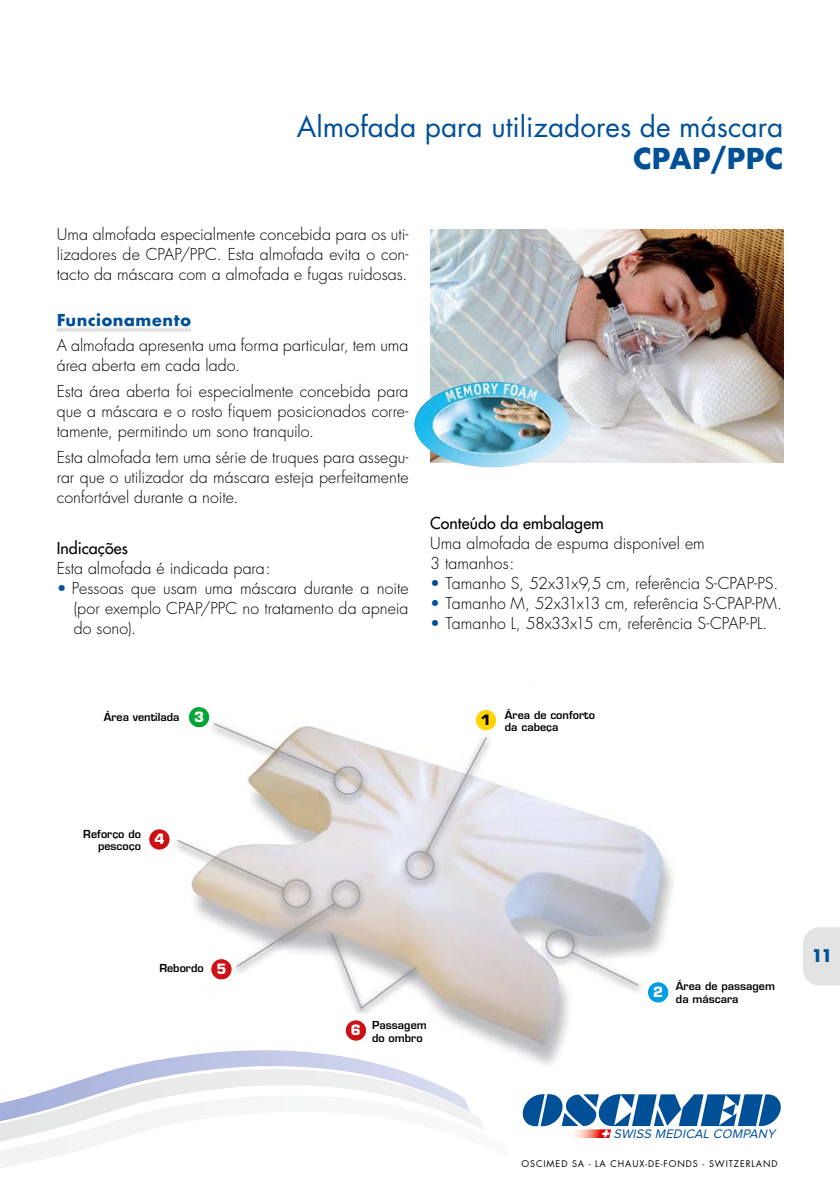
<style>
.page{position:relative;width:840px;height:1191px;background:#fff}
.page>*{position:absolute;margin:0;border:0;box-sizing:border-box;transform-origin:0 0}
.t1{font:28px "Futura LT";color:#005097}
.t2{font:700 28px "Futura";color:#005097}
.t3{font:700 17px "Futura";color:#005097}
.t4{font:300 16px/20px "Futura LT";color:#000;text-align:justify}
.t5{font:16px "Futura LT";letter-spacing:.005em;color:#000}
.t6{font:700 16px "Futura";letter-spacing:.025em;color:#005097}
.t7{font:700 13.8px "Eurostile";color:#fff}
.t8{font:700 13.8px "Eurostile";color:#000}
.t9{font:italic 12.8px "Proxima Nova";color:#005097}
.t10{font:600 10.8px/12.4px "Eurostile";color:#000}
.t11{font:9px "Futura LT";letter-spacing:.1em;color:#000}
.s1{color:#005097}
</style>
<div class="page">
<svg style="left:117px;top:1067px;width:279px;height:2px"></svg>
<svg style="left:33px;top:1069px;width:426px;height:26px"></svg>
<svg style="left:0;top:1095px;width:484px;height:73px"></svg>
<img style="left:125px;top:708px;width:549px;height:359px">
<img style="left:430px;top:230px;width:352px;height:233px">
<img style="left:414px;top:382px;width:156px;height:85px">
<svg style="left:522px;top:1094px;width:258px;height:44px"></svg>
<hr style="left:57px;top:328px;width:134px;height:4px;background:#e3e3e3">
<div style="left:803px;top:927px;width:36px;height:58px;background:#e3e3e3"></div>
<div style="left:475px;top:709px;width:21px;height:21px;background:#ffd400;border-radius:50%"></div>
<div style="left:474px;top:709px;width:23px;height:22px;border:1px solid #fff;border-radius:50%"></div>
<div style="left:647px;top:981px;width:21px;height:22px;background:#009ee3;border-radius:50%"></div>
<div style="left:646px;top:981px;width:22px;height:22px;border:1px solid #fff;border-radius:50%"></div>
<div style="left:188px;top:706px;width:21px;height:22px;background:#05a535;border-radius:50%"></div>
<div style="left:188px;top:706px;width:22px;height:22px;border:1px solid #fff;border-radius:50%"></div>
<div style="left:149px;top:829px;width:21px;height:21px;background:#cd1013;border-radius:50%"></div>
<div style="left:148px;top:828px;width:22px;height:22px;border:1px solid #fff;border-radius:50%"></div>
<div style="left:211px;top:958px;width:21px;height:22px;background:#cd1013;border-radius:50%"></div>
<div style="left:210px;top:958px;width:22px;height:22px;border:1px solid #fff;border-radius:50%"></div>
<div style="left:345px;top:1019px;width:21px;height:22px;background:#cd1013;border-radius:50%"></div>
<div style="left:344px;top:1019px;width:23px;height:22px;border:1px solid #fff;border-radius:50%"></div>
<p class="t1" style="left:296px;top:108px;width:487px">Almofada para utilizadores de máscara</p>
<p class="t2" style="left:632px;top:138px;width:152px">CPAP/PPC</p>
<p class="t4" style="left:57px;top:225px;width:353px">Uma almofada especialmente concebida para os uti&shy;lizadores de CPAP/PPC. Esta almofada evita o con&shy;tacto da máscara com a almofada e fugas ruidosas.</p>
<p class="t6" style="left:57px;top:308px;width:136px">Funcionamento</p>
<p class="t4" style="left:57px;top:336px;width:353px">A almofada apresenta uma forma particular, tem uma área aberta em cada lado.</p>
<p class="t4" style="left:57px;top:382px;width:353px">Esta área aberta foi especialmente concebida para que a máscara e o rosto fiquem posicionados corre&shy;tamente, permitindo um sono tranquilo.</p>
<p class="t4" style="left:57px;top:447px;width:353px">Esta almofada tem uma série de truques para assegu&shy;rar que o utilizador da máscara esteja perfeitamente confortável durante a noite.</p>
<p class="t5" style="left:57px;top:538px;width:73px">Indicações</p>
<p class="t4" style="left:57px;top:559px;width:215px">Esta almofada é indicada para:</p>
<p class="t4" style="left:74px;top:579px;width:336px;text-indent:-17px"><span class="s1">•</span> Pessoas que usam uma máscara durante a noite (por exemplo CPAP/PPC no tratamento da apneia do sono).</p>
<p class="t5" style="left:430px;top:513px;width:175px">Conteúdo da embalagem</p>
<p class="t4" style="left:430px;top:534px;width:276px">Uma almofada de espuma disponível em<br>3 tamanhos:</p>
<p class="t4" style="left:430px;top:574px;width:349px"><span class="s1">•</span> Tamanho S, 52x31x9,5 cm, referência S-CPAP-PS.</p>
<p class="t4" style="left:430px;top:594px;width:353px"><span class="s1">•</span> Tamanho M, 52x31x13 cm, referência S-CPAP-PM.</p>
<p class="t4" style="left:430px;top:614px;width:338px"><span class="s1">•</span> Tamanho L, 58x33x15 cm, referência S-CPAP-PL.</p>
<p class="t10" style="left:104px;top:710px;width:77px">Área ventilada</p>
<p class="t7" style="left:194px;top:708px;width:11px">3</p>
<p class="t8" style="left:480px;top:711px;width:11px">1</p>
<p class="t10" style="left:504px;top:709px;width:92px">Área de conforto da cabeça</p>
<p class="t10" style="left:83px;top:827px;width:59px;text-align:right">Reforço do pescoço</p>
<p class="t7" style="left:154px;top:831px;width:11px">4</p>
<p class="t10" style="left:159px;top:962px;width:46px">Rebordo</p>
<p class="t7" style="left:216px;top:960px;width:11px">5</p>
<p class="t7" style="left:351px;top:1021px;width:11px">6</p>
<p class="t10" style="left:372px;top:1019px;width:56px">Passagem do ombro</p>
<p class="t7" style="left:652px;top:983px;width:11px">2</p>
<p class="t10" style="left:675px;top:980px;width:101px">Área de passagem</p>
<p class="t10" style="left:675px;top:992px;width:64px">da máscara</p>
<p class="t3" style="left:811px;top:943px;width:23px">11</p>
<p class="t9" style="left:613px;top:1127px;width:166px">SWISS MEDICAL COMPANY</p>
<p class="t11" style="left:521px;top:1158px;width:257px">OSCIMED SA - LA CHAUX-DE-FONDS - SWITZERLAND</p>
</div>
